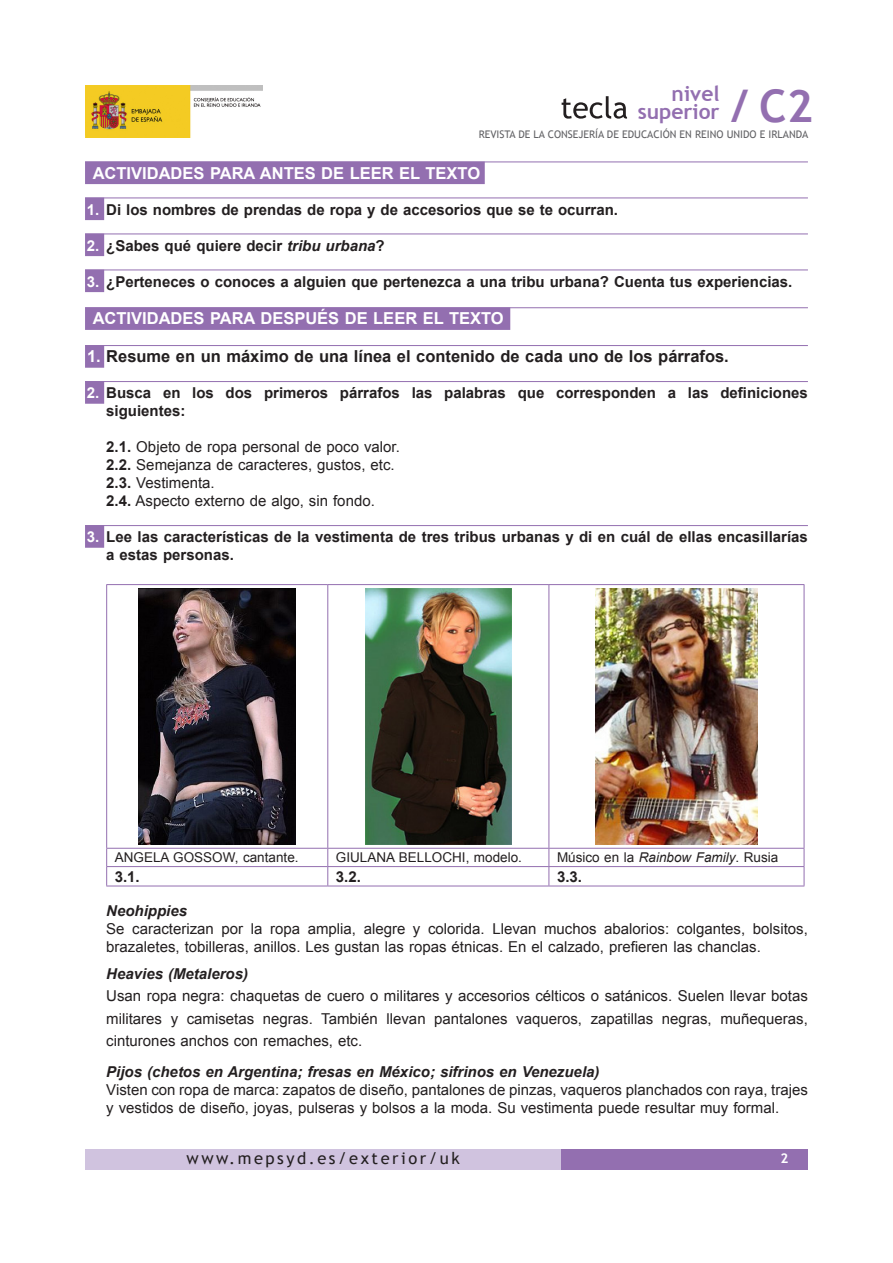
<style>
.page{position:relative;width:893px;height:1263px;background:#fff}
.page>*{position:absolute;margin:0;border:0;box-sizing:border-box;transform-origin:0 0}
.t1{font:700 45px "Trebuchet MS";color:#936fb0}
.t2{font:700 21px "Trebuchet MS";color:#936fb0}
.LADILLO_1{font:700 16.5px "Arial";color:#231f20}
.ACTIVIDADES_2{font:700 16.5px "Arial";color:#fff}
.ACTIVIDADES_1{font:700 16.5px "Arial";color:#fff}
.t3{font:16.5px "Trebuchet MS";letter-spacing:.155em;color:#231f20}
.Normal__Web{font:15px/18px "Arial";color:#231f20}
.LADILLO_1-2{font:700 15px "Arial";color:#231f20}
.Normal__Web-2{font:italic 700 15px "Arial";color:#231f20}
.t4{font:13.5px "Arial";color:#231f20}
.t5{font:700 13.5px "Trebuchet MS";color:#fff}
.t6{font:10.5px "Trebuchet MS";color:#636366}
.s1{color:#fff}
.s2{font-style:italic}
.s3{font-weight:700}
</style>
<div class="page">
<div style="left:85px;top:1149px;width:723px;height:20px;background:#936fb0"></div>
<div style="left:85px;top:1149px;width:476px;height:20px;background:#d0c3df"></div>
<svg style="left:562px;top:96px;width:65px;height:23px"></svg>
<img style="left:85px;top:85px;width:178px;height:52px">
<div style="left:85px;top:162px;width:400px;height:22px;background:#936fb0"></div>
<hr style="left:85px;top:162px;width:723px;height:1px;background:#936fb0">
<div style="left:85px;top:198px;width:19px;height:22px;background:#936fb0"></div>
<hr style="left:85px;top:198px;width:723px;height:1px;background:#936fb0">
<div style="left:85px;top:234px;width:19px;height:22px;background:#936fb0"></div>
<hr style="left:85px;top:234px;width:723px;height:1px;background:#936fb0">
<div style="left:85px;top:270px;width:19px;height:22px;background:#936fb0"></div>
<hr style="left:85px;top:270px;width:723px;height:1px;background:#936fb0">
<div style="left:85px;top:307px;width:425px;height:23px;background:#936fb0"></div>
<hr style="left:85px;top:307px;width:723px;height:1px;background:#936fb0">
<div style="left:85px;top:345px;width:19px;height:23px;background:#936fb0"></div>
<hr style="left:85px;top:345px;width:723px;height:1px;background:#936fb0">
<div style="left:85px;top:381px;width:19px;height:23px;background:#936fb0"></div>
<hr style="left:85px;top:381px;width:723px;height:1px;background:#936fb0">
<div style="left:85px;top:525px;width:19px;height:23px;background:#936fb0"></div>
<hr style="left:85px;top:525px;width:723px;height:1px;background:#936fb0">
<hr style="left:106px;top:584px;width:222px;height:1px;background:#936fb0">
<hr style="left:106px;top:585px;width:1px;height:263px;background:#936fb0">
<hr style="left:328px;top:584px;width:221px;height:1px;background:#936fb0">
<hr style="left:327px;top:585px;width:1px;height:263px;background:#936fb0">
<hr style="left:549px;top:584px;width:255px;height:1px;background:#936fb0">
<hr style="left:549px;top:585px;width:1px;height:263px;background:#936fb0">
<hr style="left:804px;top:585px;width:1px;height:263px;background:#936fb0">
<hr style="left:106px;top:848px;width:222px;height:1px;background:#936fb0">
<hr style="left:328px;top:848px;width:221px;height:1px;background:#936fb0">
<hr style="left:549px;top:848px;width:255px;height:1px;background:#936fb0">
<hr style="left:106px;top:866px;width:222px;height:1px;background:#936fb0">
<svg style="left:106px;top:849px;width:1px;height:37px"></svg>
<hr style="left:328px;top:866px;width:221px;height:1px;background:#936fb0">
<svg style="left:327px;top:849px;width:1px;height:37px"></svg>
<hr style="left:549px;top:866px;width:255px;height:1px;background:#936fb0">
<svg style="left:549px;top:849px;width:1px;height:37px"></svg>
<svg style="left:804px;top:849px;width:1px;height:37px"></svg>
<hr style="left:106px;top:886px;width:222px;height:1px;background:#936fb0">
<hr style="left:328px;top:886px;width:221px;height:1px;background:#936fb0">
<hr style="left:549px;top:886px;width:255px;height:1px;background:#936fb0">
<img style="left:139px;top:589px;width:157px;height:255px">
<img style="left:365px;top:589px;width:146px;height:255px">
<img style="left:595px;top:589px;width:162px;height:255px">
<p class="t2" style="left:672px;top:81px;width:49px">nivel</p>
<p class="t2" style="left:638px;top:99px;width:83px">superior</p>
<p class="t1" style="left:731px;top:78px;width:84px">/ C2</p>
<p class="t6" style="left:479px;top:128px;width:331px">REVISTA DE LA CONSEJERÍA DE EDUCACIÓN EN REINO UNIDO E IRLANDA</p>
<p class="ACTIVIDADES_1" style="left:93px;top:162px;width:389px">ACTIVIDADES PARA ANTES DE LEER EL TEXTO</p>
<p class="LADILLO_1-2" style="left:87px;top:199px;width:533px"><span class="s1">1.</span> Di los nombres de prendas de ropa y de accesorios que se te ocurran.</p>
<p class="LADILLO_1-2" style="left:87px;top:235px;width:299px"><span class="s1">2.</span> ¿Sabes qué quiere decir <span class="s2">tribu urbana</span>?</p>
<p class="LADILLO_1-2" style="left:87px;top:271px;width:707px"><span class="s1">3.</span> ¿Perteneces o conoces a alguien que pertenezca a una tribu urbana? Cuenta tus experiencias.</p>
<p class="ACTIVIDADES_2" style="left:93px;top:308px;width:413px">ACTIVIDADES PARA DESPUÉS DE LEER EL TEXTO</p>
<p class="LADILLO_1" style="left:87px;top:345px;width:643px"><span class="s1">1.</span> Resume en un máximo de una línea el contenido de cada uno de los párrafos.</p>
<p class="LADILLO_1-2" style="left:87px;top:383px;width:722px"><span class="s1">2.</span> Busca en los dos primeros párrafos las palabras que corresponden a las definiciones</p>
<p class="LADILLO_1-2" style="left:106px;top:401px;width:81px">siguientes:</p>
<p class="Normal__Web" style="left:106px;top:438px;width:295px"><span class="s3">2.1.</span> Objeto de ropa personal de poco valor.</p>
<p class="Normal__Web" style="left:106px;top:456px;width:290px"><span class="s3">2.2.</span> Semejanza de caracteres, gustos, etc.</p>
<p class="Normal__Web" style="left:106px;top:474px;width:110px"><span class="s3">2.3.</span> Vestimenta.</p>
<p class="Normal__Web" style="left:106px;top:492px;width:270px"><span class="s3">2.4.</span> Aspecto externo de algo, sin fondo.</p>
<p class="LADILLO_1-2" style="left:87px;top:527px;width:722px"><span class="s1">3.</span> Lee las características de la vestimenta de tres tribus urbanas y di en cuál de ellas encasillarías</p>
<p class="LADILLO_1-2" style="left:106px;top:545px;width:129px">a estas personas.</p>
<p class="t4" style="left:115px;top:849px;width:185px">ANGELA GOSSOW, cantante.</p>
<p class="t4" style="left:336px;top:849px;width:188px">GIULANA BELLOCHI, modelo.</p>
<p class="t4" style="left:557px;top:849px;width:223px">Músico en la <span class="s2">Rainbow Family</span>. Rusia</p>
<p class="LADILLO_1-2" style="left:115px;top:866px;width:27px">3.1.</p>
<p class="LADILLO_1-2" style="left:336px;top:866px;width:27px">3.2.</p>
<p class="LADILLO_1-2" style="left:557px;top:866px;width:27px">3.3.</p>
<p class="Normal__Web-2" style="left:106px;top:901px;width:82px">Neohippies</p>
<p class="Normal__Web" style="left:106px;top:920px;width:703px">Se caracterizan por la ropa amplia, alegre y colorida. Llevan muchos abalorios: colgantes, bolsitos, brazaletes, tobilleras, anillos. Les gustan las ropas étnicas. En el calzado, prefieren las chanclas.</p>
<p class="Normal__Web-2" style="left:106px;top:964px;width:143px">Heavies (Metaleros)</p>
<p class="Normal__Web" style="left:106px;top:985px;width:703px;line-height:22.5px;text-align:justify">Usan ropa negra: chaquetas de cuero o militares y accesorios célticos o satánicos. Suelen llevar botas militares y camisetas negras. También llevan pantalones vaqueros, zapatillas negras, muñequeras, cinturones anchos con remaches, etc.</p>
<p class="Normal__Web-2" style="left:106px;top:1062px;width:495px">Pijos (chetos en Argentina; fresas en México; sifrinos en Venezuela)</p>
<p class="Normal__Web" style="left:106px;top:1081px;width:703px">Visten con ropa de marca: zapatos de diseño, pantalones de pinzas, vaqueros planchados con raya, trajes y vestidos de diseño, joyas, pulseras y bolsos a la moda. Su vestimenta puede resultar muy formal.</p>
<p class="t3" style="left:187px;top:1148px;width:275px">www.mepsyd.es/exterior/uk</p>
<p class="t5" style="left:780px;top:1149px;width:9px">2</p>
</div>
